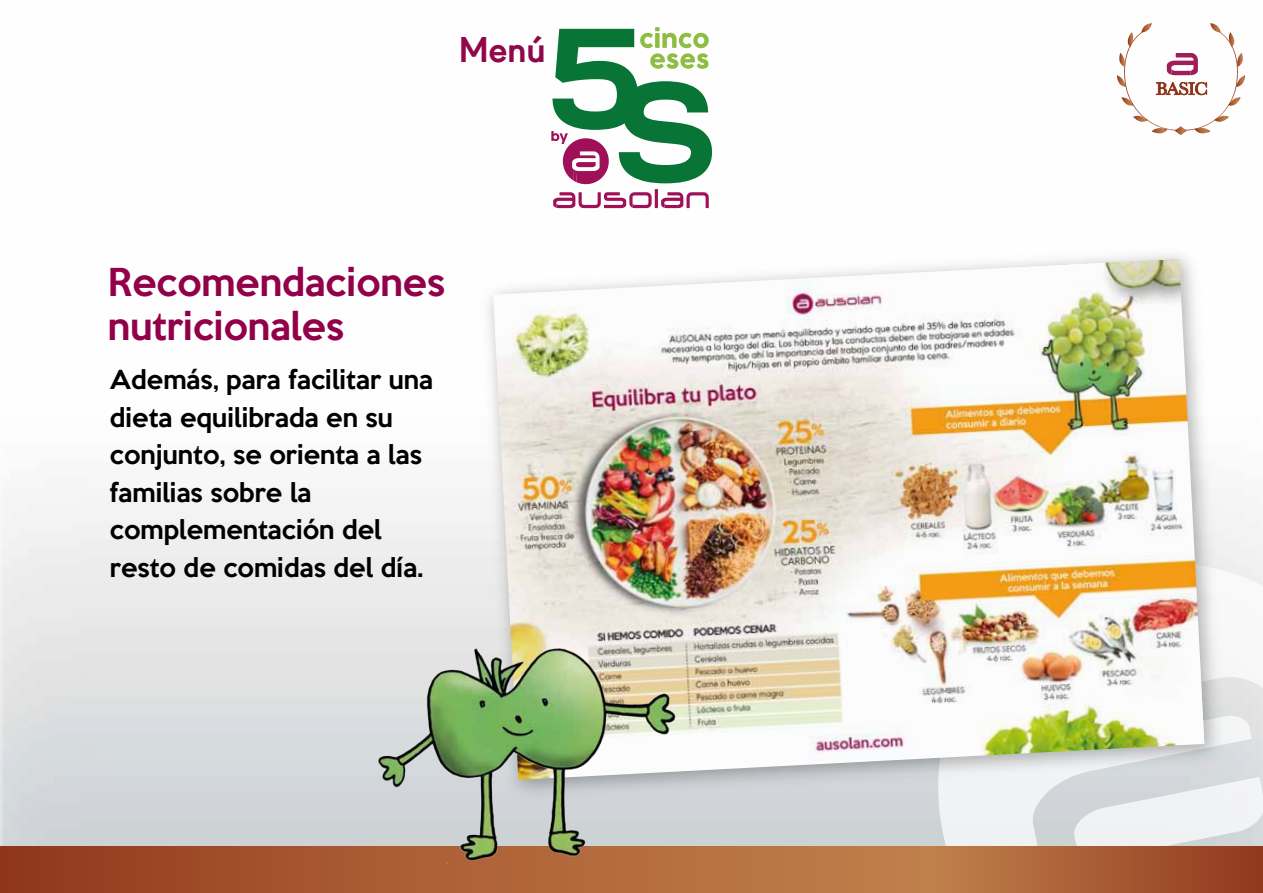
<style>
.page{position:relative;width:1263px;height:893px;background:#fff}
.page>*{position:absolute;margin:0;border:0;box-sizing:border-box;transform-origin:0 0}
.t1{font:700 37.5px "URW Geometric";color:#90074a}
.t2{font:500 35.25px/44px "Keep Calm";color:#910048}
.t3{font:500 24px/37.5px "Keep Calm";color:#000}
</style>
<div class="page">
<img style="left:0;top:75px;width:1263px;height:772px">
<svg style="left:924px;top:543px;width:339px;height:304px;fill:#eff1f2"></svg>
<svg style="left:0;top:847px;width:1263px;height:46px;background:#a95d34"></svg>
<img style="left:473px;top:239px;width:759px;height:567px">
<img style="left:493px;top:259px;width:711px;height:521px">
<img style="left:371px;top:642px;width:304px;height:227px">
<svg style="left:551px;top:27px;width:161px;height:181px"></svg>
<svg style="left:1117px;top:23px;width:128px;height:112px"></svg>
<h1 class="t1" style="left:459px;top:22px;width:88px">Menú</h1>
<h2 class="t2" style="left:108px;top:258px;width:339px">Recomendaciones nutricionales</h2>
<p class="t3" style="left:110px;top:359px;width:325px">Además, para facilitar una dieta equilibrada en su conjunto, se orienta a las familias sobre la complementación del resto de comidas del día.</p>
</div>
